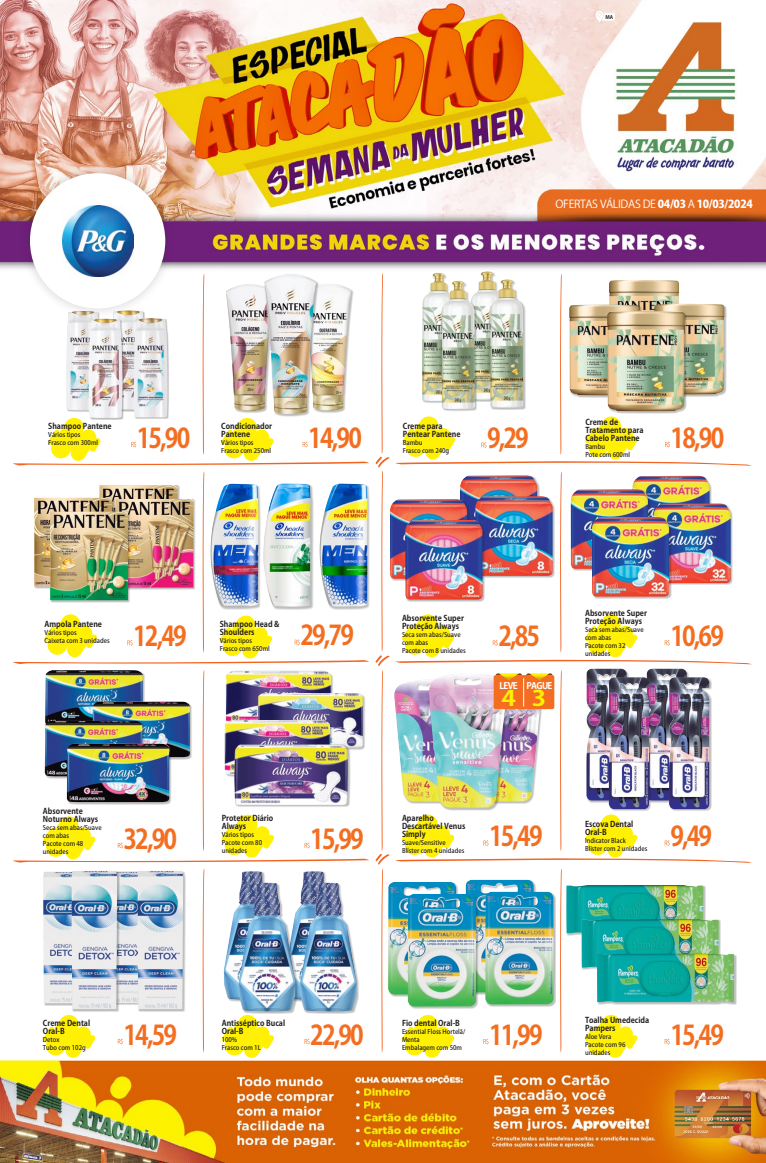
<style>
.page{position:relative;width:766px;height:1163px;background:#fff}
.page>*{position:absolute;margin:0;border:0;box-sizing:border-box;transform-origin:0 0}
.Preço{font:700 27px "Koz Go Pro";letter-spacing:-.075em;color:#f36e21;scale:.88 1}
.t1{font:700 21.3px "Koz Go Pro";color:#fff101;scale:1.19 1}
.t2{font:11px "Koz Go Pro";letter-spacing:-.03em;color:#fff}
.t3{font:700 9px "Koz Go Pro";letter-spacing:-.075em;color:#fff}
.Título{font:700 8px/8px "Koz Go Pro";color:#231f20;scale:.94 1}
.Subtítulo{font:500 6.5px/8px "Koz Go Pro";color:#231f20;scale:.94 1}
.t4{font:700 5.1px "Koz Go Pro";color:#231f20}
.s1{font-weight:800}
</style>
<div class="page">
<img style="left:0;top:0;width:765px;height:1162px">
<svg style="left:202px;top:868px;width:2px;height:184px"></svg>
<svg style="left:560px;top:868px;width:1px;height:184px"></svg>
<svg style="left:375px;top:273px;width:14px;height:779px"></svg>
<div style="left:19px;top:163px;width:156px;height:156px;background:#231f20;opacity:.2"></div>
<div style="left:30px;top:173px;width:135px;height:135px;background:#fff;border-radius:50%"></div>
<img style="left:62px;top:205px;width:71px;height:69px">
<svg style="left:595px;top:11px;width:19px;height:12px"></svg>
<div style="left:319px;top:483px;width:52px;height:127px;background:#f1f0f1"></div>
<img style="left:470px;top:271px;width:33px;height:3px">
<img style="left:390px;top:499px;width:5px;height:79px">
<img style="left:43px;top:871px;width:28px;height:132px">
<img style="left:119px;top:871px;width:18px;height:131px">
<div style="left:72px;top:870px;width:47px;height:141px;background:#231f20;opacity:.3"></div>
<img style="left:71px;top:870px;width:46px;height:139px">
<div style="left:138px;top:870px;width:47px;height:141px;background:#c0bfbf"></div>
<img style="left:137px;top:870px;width:46px;height:139px">
<img style="left:224px;top:871px;width:56px;height:128px">
<img style="left:285px;top:871px;width:57px;height:128px">
<div style="left:239px;top:882px;width:59px;height:131px;background:#231f20;opacity:.3"></div>
<img style="left:239px;top:882px;width:56px;height:129px">
<div style="left:300px;top:882px;width:59px;height:131px;background:#231f20;opacity:.3"></div>
<img style="left:300px;top:882px;width:56px;height:129px">
<img style="left:388px;top:881px;width:68px;height:113px">
<img style="left:465px;top:879px;width:68px;height:113px">
<div style="left:408px;top:893px;width:70px;height:116px;background:#231f20;opacity:.3"></div>
<img style="left:408px;top:893px;width:68px;height:113px">
<div style="left:485px;top:891px;width:71px;height:116px;background:#231f20;opacity:.3"></div>
<img style="left:485px;top:891px;width:68px;height:113px">
<img style="left:566px;top:884px;width:137px;height:49px">
<div style="left:581px;top:919px;width:140px;height:51px;background:#231f20;opacity:.3"></div>
<img style="left:581px;top:919px;width:137px;height:48px">
<div style="left:597px;top:953px;width:139px;height:51px;background:#231f20;opacity:.3"></div>
<img style="left:596px;top:953px;width:137px;height:49px">
<img style="left:395px;top:274px;width:356px;height:191px">
<img style="left:13px;top:274px;width:356px;height:191px">
<svg style="left:483px;top:1038px;width:5px;height:6px"></svg>
<svg style="left:401px;top:1013px;width:53px;height:45px"></svg>
<svg style="left:304px;top:1038px;width:5px;height:6px"></svg>
<svg style="left:221px;top:1013px;width:53px;height:45px"></svg>
<svg style="left:118px;top:1038px;width:5px;height:6px"></svg>
<svg style="left:43px;top:1013px;width:53px;height:45px"></svg>
<img style="left:13px;top:471px;width:356px;height:193px">
<img style="left:13px;top:670px;width:356px;height:192px">
<img style="left:395px;top:471px;width:356px;height:193px">
<img style="left:395px;top:670px;width:356px;height:192px">
<svg style="left:664px;top:1038px;width:5px;height:6px"></svg>
<svg style="left:584px;top:1013px;width:53px;height:45px"></svg>
<p class="t4" style="left:605px;top:14px;width:9px">MA</p>
<h3 class="t2" style="left:555px;top:197px;width:199px">OFERTAS VÁLIDAS DE <span class="s1">04/03</span> A <span class="s1">10/03/2024</span></h3>
<p class="Título" style="left:48px;top:423px;width:69px">Shampoo Pantene</p>
<p class="Subtítulo" style="left:48px;top:431px;width:55px">Vários tipos<br>Frasco com 300ml</p>
<p class="Preço" style="left:137px;top:420px;width:62px">15,90</p>
<p class="Título" style="left:221px;top:423px;width:56px">Condicionador<br>Pantene</p>
<p class="Subtítulo" style="left:221px;top:439px;width:36px">Vários tipos</p>
<p class="Subtítulo" style="left:221px;top:447px;width:55px">Frasco com 250ml</p>
<p class="Preço" style="left:308px;top:420px;width:62px">14,90</p>
<p class="Título" style="left:403px;top:422px;width:63px">Creme para<br>Pentear Pantene</p>
<p class="Subtítulo" style="left:403px;top:439px;width:23px">Bambu</p>
<p class="Subtítulo" style="left:403px;top:447px;width:51px">Frasco com 240g</p>
<p class="Preço" style="left:487px;top:421px;width:49px">9,29</p>
<p class="Título" style="left:585px;top:418px;width:63px">Creme de<br>Tratamento para<br>Cabelo Pantene</p>
<p class="Subtítulo" style="left:585px;top:443px;width:23px">Bambu</p>
<p class="Subtítulo" style="left:585px;top:451px;width:49px">Pote com 600ml</p>
<p class="Preço" style="left:670px;top:420px;width:62px">18,90</p>
<p class="Título" style="left:45px;top:620px;width:63px">Ampola Pantene</p>
<p class="Subtítulo" style="left:45px;top:628px;width:71px">Vários tipos<br>Caixeta com 3 unidades</p>
<p class="Preço" style="left:133px;top:618px;width:62px">12,49</p>
<p class="Título" style="left:220px;top:620px;width:65px">Shampoo Head &amp;<br>Shoulders</p>
<p class="Subtítulo" style="left:220px;top:637px;width:55px">Vários tipos<br>Frasco com 650ml</p>
<p class="Preço" style="left:300px;top:618px;width:62px">29,79</p>
<p class="Título" style="left:402px;top:614px;width:67px">Absorvente Super<br>Proteção Always</p>
<p class="Subtítulo" style="left:402px;top:631px;width:64px">Seca sem abas/Suave com abas</p>
<p class="Subtítulo" style="left:402px;top:647px;width:69px">Pacote com 8 unidades</p>
<p class="Preço" style="left:498px;top:618px;width:49px">2,85</p>
<p class="t3" style="left:499px;top:679px;width:20px">LEVE</p>
<p class="t3" style="left:526px;top:679px;width:27px">PAGUE</p>
<p class="t1" style="left:501px;top:684px;width:14px">4</p>
<p class="t1" style="left:532px;top:684px;width:14px">3</p>
<p class="Título" style="left:585px;top:609px;width:67px">Absorvente Super<br>Proteção Always</p>
<p class="Subtítulo" style="left:585px;top:626px;width:64px">Seca sem abas/Suave com abas</p>
<p class="Subtítulo" style="left:585px;top:642px;width:44px">Pacote com 32 unidades</p>
<p class="Preço" style="left:670px;top:618px;width:62px">10,69</p>
<p class="Título" style="left:43px;top:807px;width:60px">Absorvente<br>Noturno Always</p>
<p class="Subtítulo" style="left:43px;top:824px;width:64px">Seca sem abas/Suave com abas</p>
<p class="Subtítulo" style="left:43px;top:840px;width:44px">Pacote com 48 unidades</p>
<p class="Preço" style="left:123px;top:821px;width:62px">32,90</p>
<p class="Título" style="left:222px;top:814px;width:56px">Protetor Diário<br>Always</p>
<p class="Subtítulo" style="left:222px;top:830px;width:36px">Vários tipos</p>
<p class="Subtítulo" style="left:222px;top:838px;width:44px">Pacote com 80</p>
<p class="Subtítulo" style="left:222px;top:846px;width:29px">unidades</p>
<p class="Preço" style="left:310px;top:821px;width:62px">15,99</p>
<p class="Título" style="left:402px;top:814px;width:69px">Aparelho<br>Descartável Venus<br>Simply</p>
<p class="Subtítulo" style="left:402px;top:839px;width:48px">Suave/Sensitive</p>
<p class="Subtítulo" style="left:402px;top:847px;width:68px">Blíster com 4 unidades</p>
<p class="Preço" style="left:489px;top:818px;width:62px">15,49</p>
<p class="Título" style="left:585px;top:820px;width:53px">Escova Dental<br>Oral-B</p>
<p class="Subtítulo" style="left:585px;top:837px;width:45px">Indicator Black</p>
<p class="Subtítulo" style="left:585px;top:845px;width:68px">Blister com 2 unidades</p>
<p class="Preço" style="left:670px;top:818px;width:49px">9,49</p>
<p class="Título" style="left:43px;top:1019px;width:52px">Creme Dental<br>Oral-B</p>
<p class="Subtítulo" style="left:43px;top:1036px;width:19px">Detox</p>
<p class="Subtítulo" style="left:43px;top:1044px;width:47px">Tubo com 102g</p>
<p class="Preço" style="left:123px;top:1017px;width:62px">14,59</p>
<p class="Título" style="left:222px;top:1019px;width:69px">Antisséptico Bucal<br>Oral-B</p>
<p class="Subtítulo" style="left:222px;top:1036px;width:18px">100%</p>
<p class="Subtítulo" style="left:222px;top:1044px;width:43px">Frasco com 1L</p>
<p class="Preço" style="left:310px;top:1017px;width:62px">22,90</p>
<p class="Título" style="left:402px;top:1019px;width:63px">Fio dental Oral-B</p>
<p class="Subtítulo" style="left:402px;top:1028px;width:69px">Essential Floss Hortelã/<br>Menta</p>
<p class="Subtítulo" style="left:402px;top:1044px;width:65px">Embalagem com 50m</p>
<p class="Preço" style="left:489px;top:1017px;width:62px">11,99</p>
<p class="Título" style="left:585px;top:1016px;width:70px">Toalha Umedecida<br>Pampers</p>
<p class="Subtítulo" style="left:585px;top:1033px;width:29px">Aloe Vera</p>
<p class="Subtítulo" style="left:585px;top:1041px;width:44px">Pacote com 96 unidades</p>
<p class="Preço" style="left:670px;top:1017px;width:62px">15,49</p>
</div>
